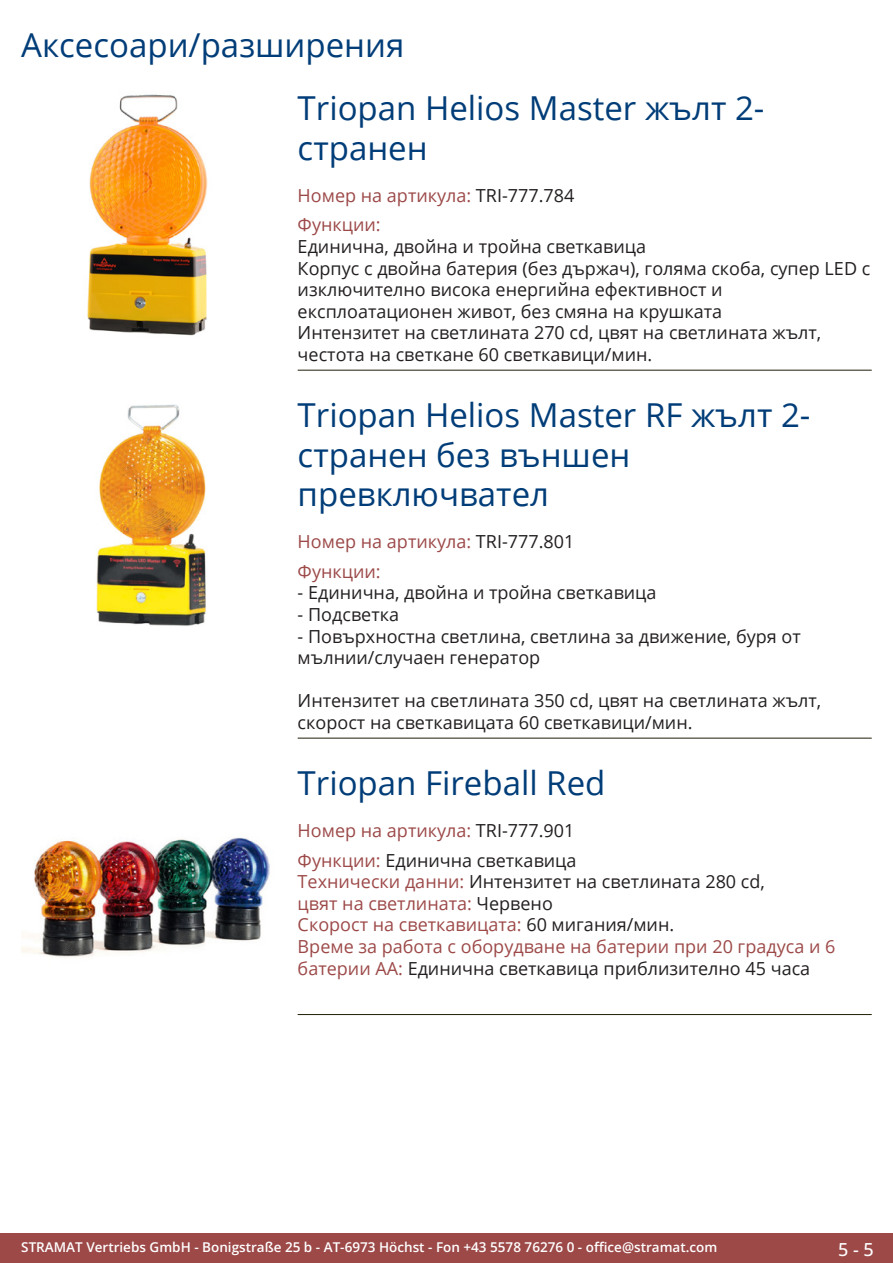
<style>
.page{position:relative;width:893px;height:1263px;background:#fff}
.page>*{position:absolute;margin:0;border:0;box-sizing:border-box;transform-origin:0 0}
.Produkttitel{font:33px/39.6px "Open Sans";color:#003d78}
.RastTitel{font:33px "Open Sans";color:#003d78}
.Beschreibung_Text{font:18px/21.6px "Open Sans";color:#231f20}
.Beschreibung_Text-2{font:18px/21.6px "Open Sans";color:#9c4948}
.TechDaten_Überschrif{font:18px "Open Sans";color:#9c4948}
.t1{font:500 18px "Open Sans";color:#fff}
.t2{font:600 13.5px "Open Sans";color:#fff}
.s1{color:#231f20}
.s2{color:#9c4948}
</style>
<div class="page">
<div style="left:0;top:1233px;width:893px;height:30px;background:#9c4948"></div>
<hr style="left:298px;top:370px;width:574px;height:1px;background:#201d08">
<hr style="left:298px;top:738px;width:574px;height:1px;background:#201d08">
<hr style="left:298px;top:1014px;width:574px;height:1px;background:#201d08">
<img style="left:87px;top:94px;width:121px;height:242px">
<img style="left:96px;top:404px;width:110px;height:222px">
<img style="left:21px;top:837px;width:249px;height:121px">
<p class="RastTitel" style="left:21px;top:22px;width:385px">Аксесоари/разширения</p>
<p class="Produkttitel" style="left:298px;top:88px;width:468px">Triopan Helios Master жълт 2- странен</p>
<p class="TechDaten_Überschrif" style="left:298px;top:183px;width:278px">Номер на артикула: <span class="s1">TRI-777.784</span></p>
<p class="Beschreibung_Text" style="left:298px;top:214px;width:574px"><span class="s2">Функции:<br></span>Единична, двойна и тройна светкавица<br>Корпус с двойна батерия (без държач), голяма скоба, супер LED с изключително висока енергийна ефективност и експлоатационен живот, без смяна на крушката<br>Интензитет на светлината 270 cd, цвят на светлината жълт, честота на светкане 60 светкавици/мин.</p>
<p class="Produkttitel" style="left:298px;top:394px;width:514px">Triopan Helios Master RF жълт 2- странен без външен превключвател</p>
<p class="TechDaten_Überschrif" style="left:298px;top:529px;width:278px">Номер на артикула: <span class="s1">TRI-777.801</span></p>
<p class="Beschreibung_Text-2" style="left:298px;top:560px;width:85px">Функции:</p>
<p class="Beschreibung_Text" style="left:298px;top:581px;width:360px">- Единична, двойна и тройна светкавица</p>
<p class="Beschreibung_Text" style="left:298px;top:603px;width:103px">- Подсветка</p>
<p class="Beschreibung_Text" style="left:298px;top:625px;width:505px">- Повърхностна светлина, светлина за движение, буря от мълнии/случаен генератор</p>
<p class="Beschreibung_Text" style="left:298px;top:689px;width:525px">Интензитет на светлината 350 cd, цвят на светлината жълт, скорост на светкавицата 60 светкавици/мин.</p>
<p class="Produkttitel" style="left:298px;top:762px;width:309px">Triopan Fireball Red</p>
<p class="TechDaten_Überschrif" style="left:298px;top:818px;width:278px">Номер на артикула: <span class="s1">TRI-777.901</span></p>
<p class="Beschreibung_Text-2" style="left:298px;top:849px;width:539px">Функции: <span class="s1">Единична светкавица<br></span>Технически данни: <span class="s1">Интензитет на светлината 280 cd,<br></span>цвят на светлината: <span class="s1">Червено<br></span>Скорост на светкавицата: <span class="s1">60 мигания/мин.<br></span>Време за работа с оборудване на батерии при 20 градуса и 6 батерии АА: <span class="s1">Единична светкавица приблизително 45 часа</span></p>
<p class="t2" style="left:21px;top:1238px;width:698px">STRAMAT Vertriebs GmbH - Bonigstraße 25 b - AT-6973 Höchst - Fon +43 5578 76276 0 - office@stramat.com</p>
<p class="t1" style="left:838px;top:1237px;width:37px">5 - 5</p>
</div>
